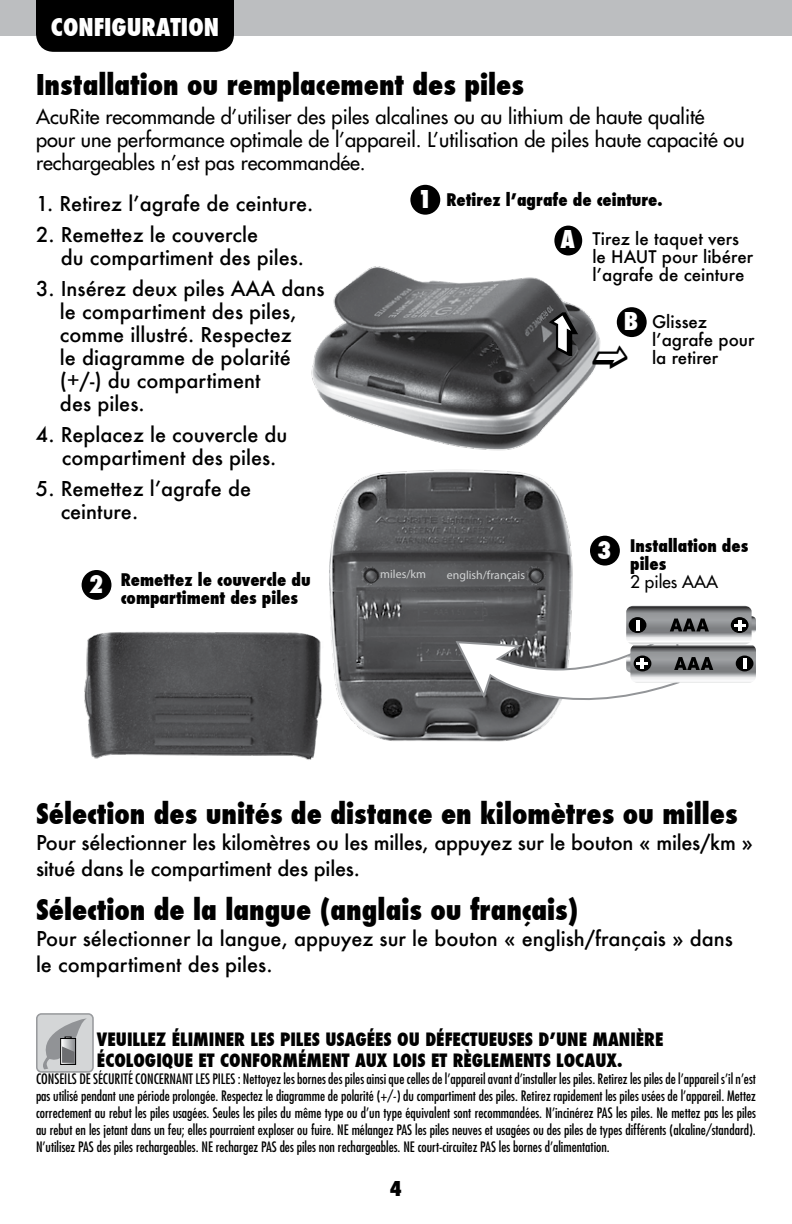
<style>
.page{position:relative;width:792px;height:1224px;background:#fff}
.page>*{position:absolute;margin:0;border:0;box-sizing:border-box;transform-origin:0 0}
.t1{font:800 condensed 28px "Futura";color:#000}
.t2{font:800 condensed 24px "Futura";color:#fff}
.t3{font:500 20px/23px "Futura";color:#000}
.t4{font:20px/23px "Futura";color:#000}
.t5{font:800 condensed 20px "Futura";color:#000}
.t6{font:800 condensed 18px/21px "Futura";color:#000}
.t7{font:800 condensed 17px/18px "Futura";color:#000}
.t8{font:500 17px/18px "Futura";color:#000}
.t9{font:17px "Futura";color:#000}
.t10{font:condensed 14px/17px "Futura";color:#000;text-align:justify}
.t11{font:11.8px "Myriad Pro";color:#d1d3d4}
.s1{font-size:24px;color:#fff}
</style>
<div class="page">
<div style="left:0;top:0;width:792px;height:36px;background:#bcbec0"></div>
<div style="left:410px;top:185px;width:30px;height:30px;background:#000;border-radius:50%"></div>
<img style="left:311px;top:266px;width:308px;height:185px">
<div style="left:554px;top:226px;width:28px;height:29px;background:#000;border-radius:50%"></div>
<div style="left:617px;top:307px;width:30px;height:30px;background:#000;border-radius:50%"></div>
<div style="left:82px;top:570px;width:29px;height:30px;background:#000;border-radius:50%"></div>
<img style="left:84px;top:632px;width:231px;height:128px">
<img style="left:305px;top:469px;width:268px;height:285px">
<div style="left:590px;top:536px;width:30px;height:30px;background:#000;border-radius:50%"></div>
<svg style="left:454px;top:606px;width:302px;height:118px"></svg>
<img style="left:357px;top:563px;width:25px;height:25px">
<img style="left:522px;top:563px;width:25px;height:25px">
<div style="left:36px;top:0;width:198px;height:52px;background:#000"></div>
<div style="left:37px;top:1014px;width:56px;height:58px;background:#d4d6d7;border-radius:5px"></div>
<div style="left:36px;top:1013px;width:58px;height:60px;border:2px solid #999b9e;border-radius:5px"></div>
<svg style="left:38px;top:1018px;width:49px;height:51px"></svg>
<svg style="left:548px;top:312px;width:30px;height:44px"></svg>
<svg style="left:593px;top:345px;width:26px;height:24px"></svg>
<h2 class="t2" style="left:51px;top:11px;width:170px">CONFIGURATION</h2>
<h1 class="t1" style="left:36px;top:66px;width:489px">Installation ou remplacement des piles</h1>
<h3 class="t4" style="left:36px;top:105px;width:710px">AcuRite recommande d’utiliser des piles alcalines ou au lithium de haute qualité pour une performance optimale de l’appareil. L’utilisation de piles haute capacité ou rechargeables n’est pas recommandée.</h3>
<h3 class="t3" style="left:36px;top:192px;width:279px">1. Retirez l’agrafe de ceinture.</h3>
<h3 class="t3" style="left:61px;top:223px;width:245px;text-indent:-25px">2. Remettez le couvercle<br>du compartiment des piles.</h3>
<h3 class="t3" style="left:60px;top:277px;width:266px;text-indent:-24px">3. Insérez deux piles AAA dans le compartiment des piles, comme illustré. Respectez<br>le diagramme de polarité (+/-) du compartiment<br>des piles.</h3>
<h3 class="t3" style="left:62px;top:423px;width:227px;text-indent:-26px">4. Replacez le couvercle du compartiment des piles.</h3>
<h3 class="t3" style="left:61px;top:477px;width:192px;text-indent:-25px">5. Remettez l’agrafe de ceinture.</h3>
<p class="t7" style="left:417px;top:191px;width:247px"><span class="s1">1</span> Retirez l’agrafe de ceinture.</p>
<p class="t8" style="left:592px;top:229px;width:162px">Tirez le taquet vers le HAUT pour libérer l’agrafe de ceinture</p>
<h2 class="t2" style="left:560px;top:223px;width:16px">A</h2>
<h2 class="t2" style="left:624px;top:305px;width:16px">B</h2>
<p class="t8" style="left:652px;top:312px;width:104px">Glissez l’agrafe pour la retirer</p>
<h2 class="t2" style="left:89px;top:568px;width:16px">2</h2>
<p class="t7" style="left:121px;top:571px;width:191px">Remettez le couvercle du compartiment des piles</p>
<p class="t11" style="left:380px;top:567px;width:47px">miles/km</p>
<p class="t11" style="left:447px;top:567px;width:80px">english/français</p>
<p class="t7" style="left:630px;top:537px;width:120px;text-indent:-33px"><span class="s1">3</span> Installation des piles</p>
<p class="t9" style="left:630px;top:570px;width:89px">2 piles AAA</p>
<h1 class="t1" style="left:36px;top:795px;width:703px">Sélection des unités de distance en kilomètres ou milles</h1>
<h3 class="t3" style="left:36px;top:830px;width:719px;line-height:26px">Pour sélectionner les kilomètres ou les milles, appuyez sur le bouton « miles/km » situé dans le compartiment des piles.</h3>
<h1 class="t1" style="left:36px;top:891px;width:544px">Sélection de la langue (anglais ou français)</h1>
<h3 class="t3" style="left:36px;top:926px;width:699px;line-height:26px">Pour sélectionner la langue, appuyez sur le bouton « english/français » dans le compartiment des piles.</h3>
<p class="t6" style="left:97px;top:1029px;width:568px">VEUILLEZ ÉLIMINER LES PILES USAGÉES OU DÉFECTUEUSES D’UNE MANIÈRE<br>ÉCOLOGIQUE ET CONFORMÉMENT AUX LOIS ET RÈGLEMENTS LOCAUX.</p>
<p class="t10" style="left:36px;top:1070px;width:722px">CONSEILS DE SÉCURITÉ CONCERNANT LES PILES : Nettoyez les bornes des piles ainsi que celles de l’appareil avant d’installer les piles. Retirez les piles de l’appareil s’il n’est pas utilisé pendant une période prolongée. Respectez le diagramme de polarité (+/-) du compartiment des piles. Retirez rapidement les piles usées de l’appareil. Mettez correctement au rebut les piles usagées. Seules les piles du même type ou d’un type équivalent sont recommandées. N’incinérez PAS les piles. Ne mettez pas les piles au rebut en les jetant dans un feu; elles pourraient exploser ou fuire. NE mélangez PAS les piles neuves et usagées ou des piles de types différents (alcaline/standard).<br>N’utilisez PAS des piles rechargeables. NE rechargez PAS des piles non rechargeables. NE court-circuitez PAS les bornes d’alimentation.</p>
<h3 class="t5" style="left:390px;top:1175px;width:14px">4</h3>
</div>
